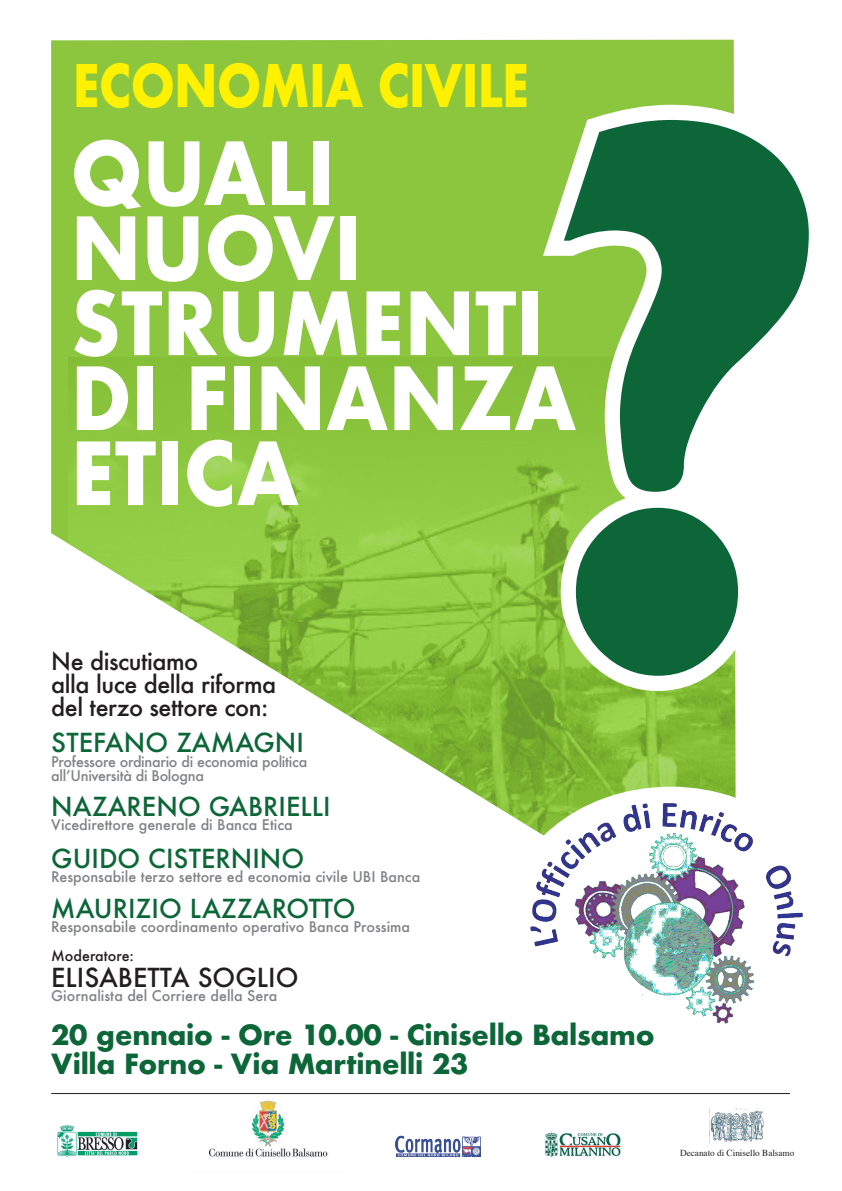
<style>
.page{position:relative;width:842px;height:1191px;background:#fff}
.page>*{position:absolute;margin:0;border:0;box-sizing:border-box;transform-origin:0 0}
.t1{font:700 799.6px "Gill Sans";color:#0c6638;scale:.96 1}
.t2{font:700 84.4px/75px "Futura";color:#fff;scale:.92 1}
.t3{font:700 57px "Futura";letter-spacing:-.02em;color:#fff101;scale:.84 1}
.t4{font:700 27px/28.1px "Futura";letter-spacing:-.01em;color:#0c6638}
.t5{font:500 25.5px "Futura";color:#0c6638}
.t6{font:500 25.5px "Futura";color:#231f20}
.t7{font:500 23.5px/23.2px "Futura";letter-spacing:-.02em;color:#231f20}
.t8{font:500 14.3px "Futura";color:#808285}
.t9{font:500 14.3px/14.3px "Futura";letter-spacing:-.02em;color:#808285}
.t10{font:500 14.3px "Futura";color:#231f20}
.t11{font:9.2px "Times";color:#231f20}
</style>
<div class="page">
<img style="left:57px;top:1125px;width:81px;height:33px">
<img style="left:186px;top:1094px;width:164px;height:63px">
<img style="left:396px;top:1135px;width:85px;height:21px">
<img style="left:545px;top:1132px;width:76px;height:26px">
<img style="left:709px;top:1108px;width:55px;height:36px">
<hr style="left:51px;top:1093px;width:739px;height:1px;background:#231f20">
<div style="left:51px;top:40px;width:683px;height:504px;background:#8bc63e"></div>
<img style="left:68px;top:357px;width:668px;height:442px">
<svg style="left:522px;top:84px;width:214px;height:626px"></svg>
<div style="left:683px;top:380px;width:61px;height:165px;background:#fff"></div>
<img style="left:484px;top:799px;width:319px;height:225px">
<h3 class="t3" style="left:73px;top:44px;width:545px">ECONOMIA CIVILE</h3>
<h2 class="t2" style="left:71px;top:136px;width:551px">QUALI<br>NUOVI<br>STRUMENTI<br>DI FINANZA<br>ETICA</h2>
<h1 class="t1" style="left:536px;top:-236px;width:310px">?</h1>
<h3 class="t7" style="left:51px;top:649px;width:227px">Ne discutiamo<br>alla luce della riforma del terzo settore con:</h3>
<h3 class="t5" style="left:51px;top:725px;width:254px">STEFANO ZAMAGNI</h3>
<p class="t9" style="left:51px;top:754px;width:258px">Professore ordinario di economia politica allʼUniversità di Bologna</p>
<h3 class="t5" style="left:51px;top:789px;width:281px">NAZARENO GABRIELLI</h3>
<p class="t8" style="left:51px;top:815px;width:243px">Vicedirettore generale di Banca Etica</p>
<h3 class="t5" style="left:51px;top:840px;width:255px">GUIDO CISTERNINO</h3>
<p class="t8" style="left:51px;top:867px;width:371px">Responsabile terzo settore ed economia civile UBI Banca</p>
<h3 class="t5" style="left:51px;top:891px;width:306px">MAURIZIO LAZZAROTTO</h3>
<p class="t8" style="left:51px;top:917px;width:360px">Responsabile coordinamento operativo Banca Prossima</p>
<p class="t10" style="left:51px;top:946px;width:84px">Moderatore:</p>
<h3 class="t6" style="left:51px;top:960px;width:249px">ELISABETTA SOGLIO</h3>
<p class="t8" style="left:51px;top:986px;width:228px">Giornalista del Corriere della Sera</p>
<h3 class="t4" style="left:51px;top:1021px;width:605px">20 gennaio - Ore 10.00 - Cinisello Balsamo<br>Villa Forno - Via Martinelli 23</h3>
<p class="t11" style="left:680px;top:1144px;width:116px">Decanato di Cinisello Balsamo</p>
</div>
